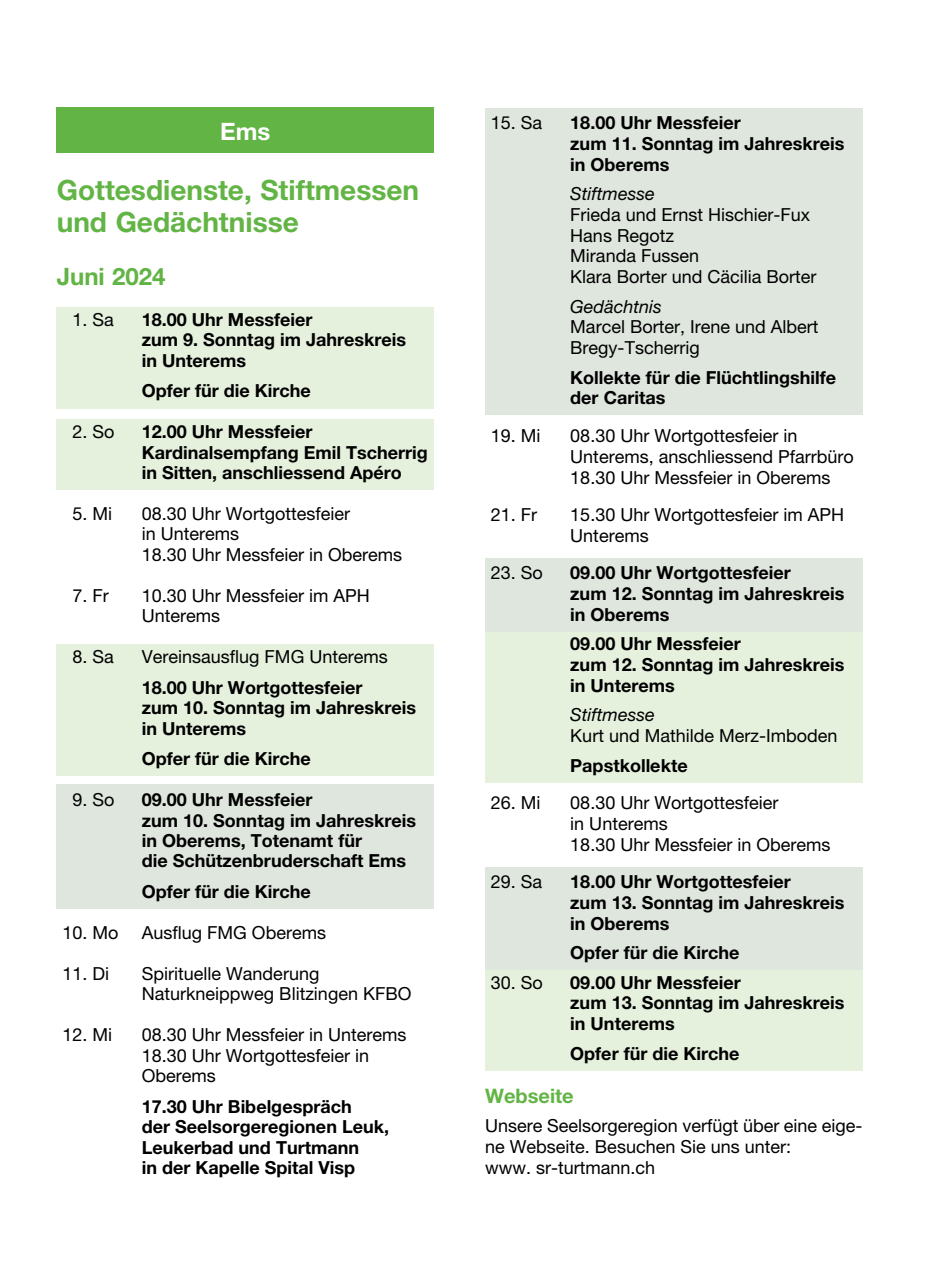
<style>
.page{position:relative;width:942px;height:1276px;background:#fff}
.page>*{position:absolute;margin:0;border:0;box-sizing:border-box;transform-origin:0 0}
.t1{font:700 28px/32.4px "Helvetica Neue LT Pro";color:#62b445}
.t2{font:700 24px "Helvetica Neue LT Pro";color:#62b445}
.t3{font:700 24px "Helvetica Neue LT Pro";color:#fff}
.t4{font:700 20px "Helvetica Neue LT Pro";color:#62b445}
.t5{font:700 18px/20.4px "Helvetica Neue LT Pro";color:#000}
.t6{font:18px/20.8px "Helvetica Neue LT Pro";color:#000}
.t7{font:italic 18px "Helvetica Neue LT Pro";color:#000}
</style>
<div class="page">
<div style="left:57px;top:307px;width:377px;height:70px;background:#e5f0dd"></div>
<div style="left:57px;top:358px;width:377px;height:30px;background:#e5f0dd"></div>
<div style="left:57px;top:379px;width:377px;height:29px;background:#e5f0dd"></div>
<div style="left:57px;top:420px;width:377px;height:70px;background:#e5f0dd"></div>
<div style="left:57px;top:644px;width:377px;height:29px;background:#e5f0dd"></div>
<div style="left:57px;top:654px;width:377px;height:30px;background:#e5f0dd"></div>
<div style="left:57px;top:675px;width:377px;height:70px;background:#e5f0dd"></div>
<div style="left:57px;top:726px;width:377px;height:29px;background:#e5f0dd"></div>
<div style="left:57px;top:747px;width:377px;height:29px;background:#e5f0dd"></div>
<div style="left:57px;top:784px;width:377px;height:94px;background:#dfe6de"></div>
<div style="left:57px;top:877px;width:377px;height:32px;background:#dfe6de"></div>
<div style="left:485px;top:108px;width:377px;height:73px;background:#dfe6de"></div>
<div style="left:485px;top:179px;width:377px;height:32px;background:#dfe6de"></div>
<div style="left:485px;top:199px;width:377px;height:33px;background:#dfe6de"></div>
<div style="left:485px;top:220px;width:377px;height:32px;background:#dfe6de"></div>
<div style="left:485px;top:241px;width:377px;height:32px;background:#dfe6de"></div>
<div style="left:485px;top:270px;width:377px;height:33px;background:#dfe6de"></div>
<div style="left:485px;top:291px;width:377px;height:32px;background:#dfe6de"></div>
<div style="left:485px;top:312px;width:377px;height:53px;background:#dfe6de"></div>
<div style="left:485px;top:362px;width:377px;height:53px;background:#dfe6de"></div>
<div style="left:485px;top:558px;width:377px;height:73px;background:#dfe6de"></div>
<div style="left:485px;top:608px;width:377px;height:32px;background:#dfe6de"></div>
<div style="left:485px;top:632px;width:377px;height:70px;background:#e5f0dd"></div>
<div style="left:485px;top:682px;width:377px;height:29px;background:#e5f0dd"></div>
<div style="left:485px;top:703px;width:377px;height:29px;background:#e5f0dd"></div>
<div style="left:485px;top:732px;width:377px;height:29px;background:#e5f0dd"></div>
<div style="left:485px;top:753px;width:377px;height:29px;background:#e5f0dd"></div>
<div style="left:485px;top:866px;width:377px;height:74px;background:#dfe6de"></div>
<div style="left:485px;top:937px;width:377px;height:33px;background:#dfe6de"></div>
<div style="left:485px;top:970px;width:377px;height:71px;background:#e5f0dd"></div>
<div style="left:485px;top:1041px;width:377px;height:29px;background:#e5f0dd"></div>
<div style="left:57px;top:108px;width:377px;height:45px;background:#62b445"></div>
<h2 class="t3" style="left:220px;top:116px;width:52px">Ems</h2>
<h1 class="t1" style="left:57px;top:173px;width:364px">Gottesdienste, Stiftmessen und Gedächtnisse</h1>
<h2 class="t2" style="left:57px;top:262px;width:110px">Juni 2024</h2>
<p class="t6" style="left:72px;top:309px;width:43px">1. Sa</p>
<p class="t5" style="left:142px;top:309px;width:265px">18.00 Uhr Messfeier<br>zum 9. Sonntag im Jahreskreis in Unterems</p>
<p class="t5" style="left:142px;top:380px;width:170px">Opfer für die Kirche</p>
<p class="t6" style="left:72px;top:421px;width:44px">2. So</p>
<p class="t5" style="left:142px;top:421px;width:287px">12.00 Uhr Messfeier<br>Kardinalsempfang Emil Tscherrig in Sitten, anschliessend Apéro</p>
<p class="t6" style="left:72px;top:503px;width:41px">5. Mi</p>
<p class="t6" style="left:142px;top:503px;width:262px">08.30 Uhr Wortgottesfeier<br>in Unterems<br>18.30 Uhr Messfeier in Oberems</p>
<p class="t6" style="left:72px;top:584px;width:38px">7. Fr</p>
<p class="t6" style="left:142px;top:585px;width:229px">10.30 Uhr Messfeier im APH<br>Unterems</p>
<p class="t6" style="left:72px;top:646px;width:43px">8. Sa</p>
<p class="t6" style="left:142px;top:646px;width:247px">Vereinsausflug FMG Unterems</p>
<p class="t5" style="left:142px;top:676px;width:275px">18.00 Uhr Wortgottesfeier<br>zum 10. Sonntag im Jahreskreis in Unterems</p>
<p class="t5" style="left:142px;top:748px;width:170px">Opfer für die Kirche</p>
<p class="t6" style="left:72px;top:789px;width:44px">9. So</p>
<p class="t5" style="left:142px;top:789px;width:275px">09.00 Uhr Messfeier<br>zum 10. Sonntag im Jahreskreis in Oberems, Totenamt für<br>die Schützenbruderschaft Ems</p>
<p class="t5" style="left:142px;top:881px;width:170px">Opfer für die Kirche</p>
<p class="t6" style="left:62px;top:922px;width:58px">10. Mo</p>
<p class="t6" style="left:142px;top:922px;width:186px">Ausflug FMG Oberems</p>
<p class="t6" style="left:62px;top:963px;width:48px">11. Di</p>
<p class="t6" style="left:142px;top:963px;width:271px">Spirituelle Wanderung<br>Naturkneippweg Blitzingen KFBO</p>
<p class="t6" style="left:62px;top:1024px;width:51px">12. Mi</p>
<p class="t6" style="left:142px;top:1024px;width:266px">08.30 Uhr Messfeier in Unterems<br>18.30 Uhr Wortgottesfeier in<br>Oberems</p>
<p class="t5" style="left:142px;top:1095px;width:248px">17.30 Uhr Bibelgespräch<br>der Seelsorgeregionen Leuk,<br>Leukerbad und Turtmann<br>in der Kapelle Spital Visp</p>
<p class="t6" style="left:490px;top:112px;width:53px">15. Sa</p>
<p class="t5" style="left:570px;top:112px;width:275px">18.00 Uhr Messfeier<br>zum 11. Sonntag im Jahreskreis in Oberems</p>
<p class="t7" style="left:570px;top:183px;width:86px">Stiftmesse</p>
<p class="t6" style="left:570px;top:204px;width:247px">Frieda und Ernst Hischier-Fux<br>Hans Regotz<br>Miranda Fussen<br>Klara Borter und Cäcilia Borter</p>
<p class="t7" style="left:570px;top:295px;width:93px">Gedächtnis</p>
<p class="t6" style="left:570px;top:316px;width:250px">Marcel Borter, Irene und Albert<br>Bregy-Tscherrig</p>
<p class="t5" style="left:570px;top:366px;width:267px">Kollekte für die Flüchtlingshilfe der Caritas</p>
<p class="t6" style="left:490px;top:425px;width:51px">19. Mi</p>
<p class="t6" style="left:570px;top:425px;width:285px">08.30 Uhr Wortgottesfeier in<br>Unterems, anschliessend Pfarrbüro<br>18.30 Uhr Messfeier in Oberems</p>
<p class="t6" style="left:490px;top:504px;width:48px">21. Fr</p>
<p class="t6" style="left:570px;top:504px;width:275px">15.30 Uhr Wortgottesfeier im APH<br>Unterems</p>
<p class="t6" style="left:490px;top:562px;width:54px">23. So</p>
<p class="t5" style="left:570px;top:562px;width:275px">09.00 Uhr Wortgottesfeier<br>zum 12. Sonntag im Jahreskreis in Oberems</p>
<p class="t5" style="left:570px;top:633px;width:275px">09.00 Uhr Messfeier<br>zum 12. Sonntag im Jahreskreis in Unterems</p>
<p class="t7" style="left:570px;top:704px;width:86px">Stiftmesse</p>
<p class="t6" style="left:570px;top:725px;width:269px">Kurt und Mathilde Merz-Imboden</p>
<p class="t5" style="left:570px;top:754px;width:119px">Papstkollekte</p>
<p class="t6" style="left:490px;top:792px;width:51px">26. Mi</p>
<p class="t6" style="left:570px;top:792px;width:262px">08.30 Uhr Wortgottesfeier<br>in Unterems<br>18.30 Uhr Messfeier in Oberems</p>
<p class="t6" style="left:490px;top:871px;width:53px">29. Sa</p>
<p class="t5" style="left:570px;top:871px;width:275px">18.00 Uhr Wortgottesfeier<br>zum 13. Sonntag im Jahreskreis in Oberems</p>
<p class="t5" style="left:570px;top:942px;width:170px">Opfer für die Kirche</p>
<p class="t6" style="left:490px;top:971px;width:54px">30. So</p>
<p class="t5" style="left:570px;top:971px;width:275px">09.00 Uhr Messfeier<br>zum 13. Sonntag im Jahreskreis in Unterems</p>
<p class="t5" style="left:570px;top:1042px;width:170px">Opfer für die Kirche</p>
<p class="t4" style="left:485px;top:1083px;width:90px">Webseite</p>
<p class="t6" style="left:485px;top:1115px;width:378px">Unsere Seelsorgeregion verfügt über eine eige&shy;ne Webseite. Besuchen Sie uns unter:<br>www. sr-turtmann.ch</p>
</div>
